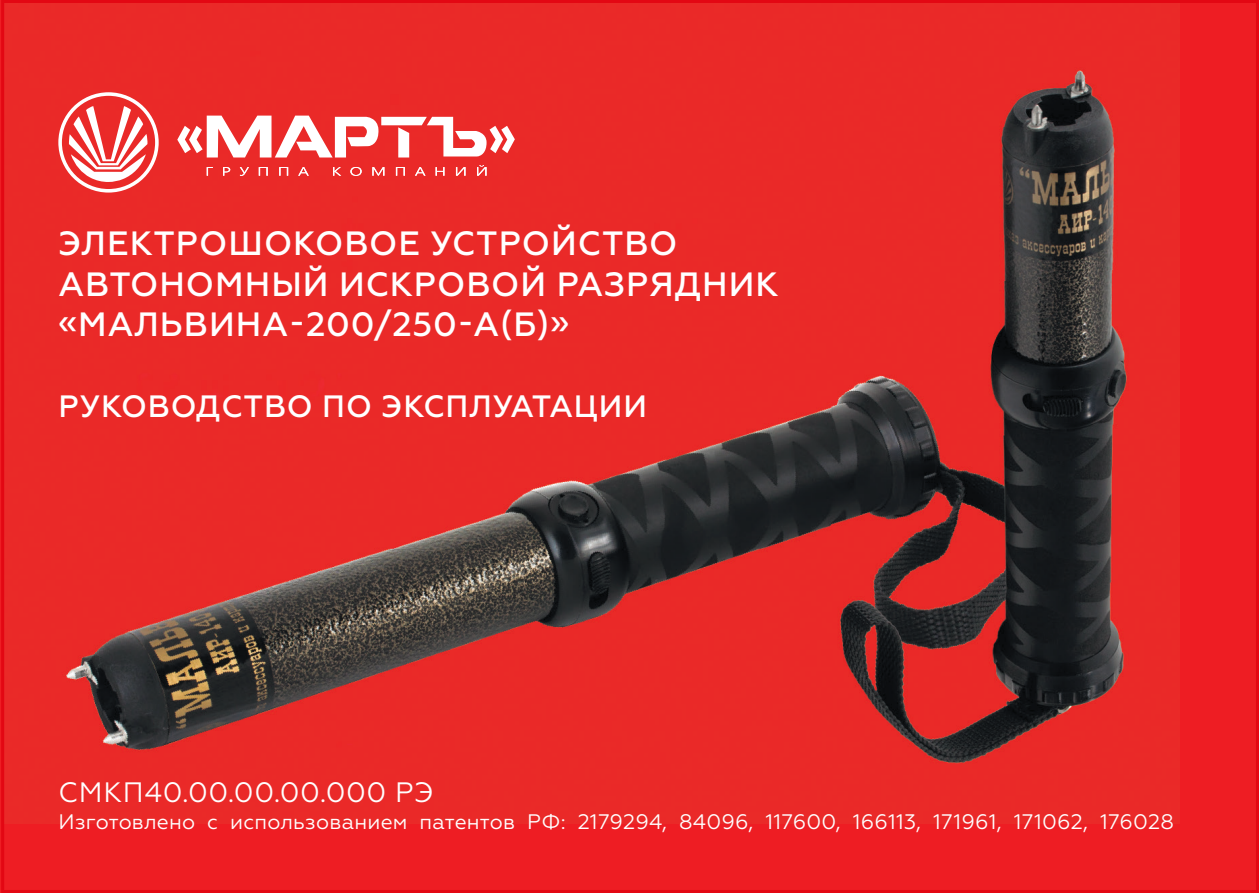
<style>
.page{position:relative;width:1259px;height:893px;background:#ee1d23}
.page>*{position:absolute;margin:0;border:0;box-sizing:border-box;transform-origin:0 0}
.t1{font:500 33.6px "Geometria";letter-spacing:.03em;color:#fff}
.t2{font:500 30.9px "Geometria";letter-spacing:.03em;color:#fff}
.t3{font:27.9px "Geometria";letter-spacing:.02em;color:#fff}
.t4{font:21px "Geometria";letter-spacing:.01em;color:#fff}
</style>
<div class="page">
<img style="left:5px;top:4px;width:1174px;height:819px">
<svg style="left:58px;top:92px;width:101px;height:101px"></svg>
<svg style="left:177px;top:116px;width:338px;height:41px"></svg>
<svg style="left:207px;top:167px;width:6px;height:9px"></svg>
<svg style="left:223px;top:167px;width:7px;height:9px"></svg>
<svg style="left:240px;top:167px;width:9px;height:9px"></svg>
<svg style="left:259px;top:167px;width:9px;height:9px"></svg>
<svg style="left:279px;top:167px;width:9px;height:9px"></svg>
<svg style="left:298px;top:167px;width:11px;height:9px"></svg>
<svg style="left:333px;top:167px;width:8px;height:9px"></svg>
<svg style="left:350px;top:167px;width:12px;height:9px"></svg>
<svg style="left:372px;top:167px;width:12px;height:9px"></svg>
<svg style="left:396px;top:167px;width:9px;height:9px"></svg>
<svg style="left:415px;top:167px;width:10px;height:9px"></svg>
<svg style="left:435px;top:167px;width:9px;height:9px"></svg>
<svg style="left:456px;top:167px;width:9px;height:9px"></svg>
<svg style="left:477px;top:165px;width:9px;height:11px"></svg>
<p class="t1" style="left:59px;top:224px;width:620px">ЭЛЕКТРОШОКОВОЕ УСТРОЙСТВО</p>
<p class="t1" style="left:59px;top:264px;width:721px">АВТОНОМНЫЙ ИСКРОВОЙ РАЗРЯДНИК</p>
<p class="t1" style="left:58px;top:305px;width:512px">«МАЛЬВИНА-200/250-А(Б)»</p>
<p class="t2" style="left:58px;top:388px;width:590px">РУКОВОДСТВО ПО ЭКСПЛУАТАЦИИ</p>
<p class="t3" style="left:58px;top:776px;width:377px">СМКП40.00.00.00.000 РЭ</p>
<p class="t4" style="left:58px;top:809px;width:1117px">Изготовлено с использованием патентов РФ: 2179294, 84096, 117600, 166113, 171961, 171062, 176028</p>
</div>
